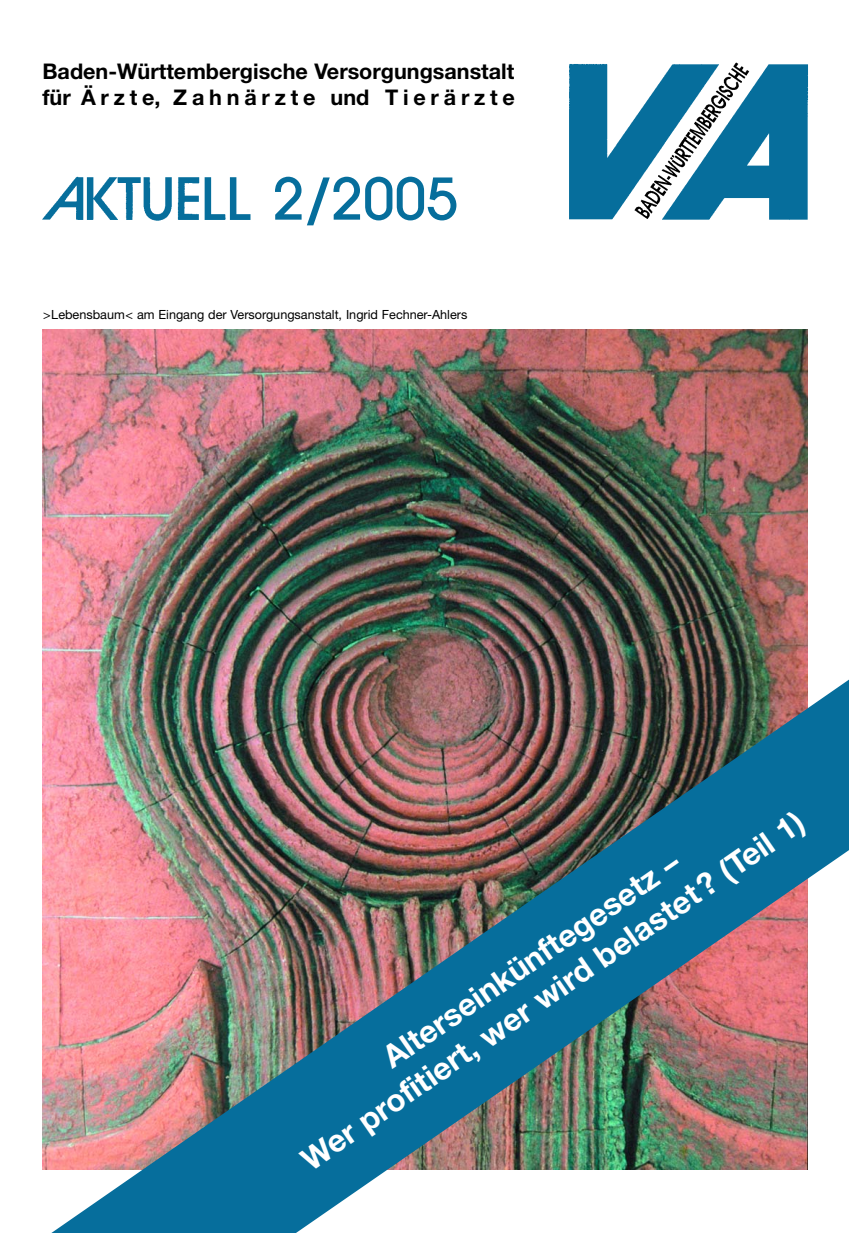
<style>
.page{position:relative;width:849px;height:1233px;background:#fff}
.page>*{position:absolute;margin:0;border:0;box-sizing:border-box;transform-origin:0 0}
.t1{font:500 57px "Avant Garde";color:#066e9c}
.t2{font:700 31.5px/38px "Helvetica Neue";color:#fff;text-align:center}
.t3{font:700 21.6px/25.5px "Helvetica Neue";color:#000}
.t4{font:12.6px "Helvetica Neue";color:#000}
</style>
<div class="page">
<img style="left:43px;top:329px;width:765px;height:342px">
<img style="left:569px;top:62px;width:239px;height:158px">
<img style="left:42px;top:671px;width:807px;height:562px">
<img style="left:42px;top:176px;width:209px;height:45px">
<p class="t3" style="left:42px;top:61px;width:474px">Baden-Württembergische Versorgungsanstalt für Ärzte, Zahnärzte und Tierärzte</p>
<h1 class="t1" style="left:273px;top:177px;width:186px">2/2005</h1>
<p class="t4" style="left:43px;top:310px;width:426px">&gt;Lebensbaum&lt; am Eingang der Versorgungsanstalt, Ingrid Fechner-Ahlers</p>
<h2 class="t2" style="left:275px;top:1120px;width:605px;rotate:-35deg">Alterseinkünftegesetz –<br>Wer profitiert, wer wird belastet? (Teil 1)</h2>
</div>
